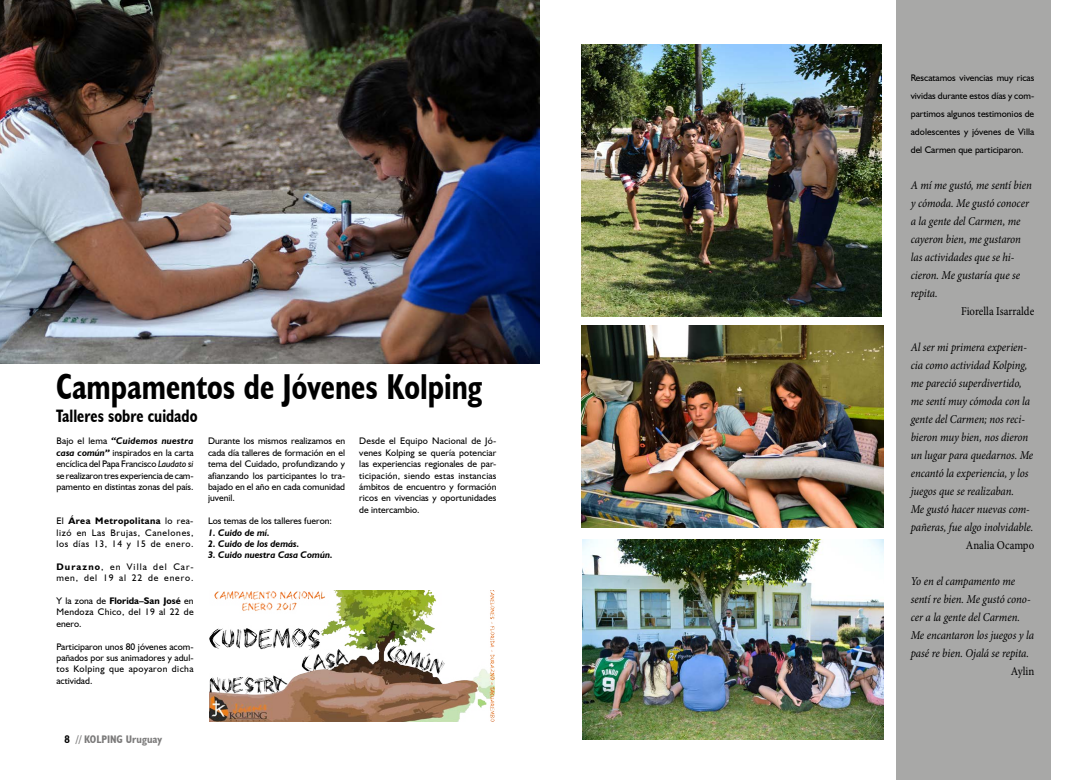
<style>
.page{position:relative;width:1078px;height:780px;background:#fff}
.page>*{position:absolute;margin:0;border:0;box-sizing:border-box;transform-origin:0 0}
.t1{font:700 condensed 36px "Humanist 521 BT";color:#000;scale:.9 1}
.t2{font:700 condensed 18px "Humanist 521 BT";color:#000;scale:.9 1}
.t3{font:italic 12px/18px "Minion Pro";letter-spacing:-.005em;color:#000;scale:.9 1}
.t4{font:12px "Minion Pro";color:#000;scale:.9 1}
.t5{font:700 condensed 11px "Humanist 521 BT";color:#7c7b7b}
.t6{font:9.5px/11.4px "Humanist 521 BT";letter-spacing:.005em;color:#000;text-align:justify}
.t7{font:italic 700 9.5px "Humanist 521 BT";color:#000}
.t8{font:9.5px/11.4px "Humanist 521 BT";letter-spacing:.09em;color:#000}
.s1{font-weight:700;font-style:italic}
.s2{font-style:italic}
.s3{font-weight:700}
.s4{color:#000}
</style>
<div class="page">
<div style="left:896px;top:0;width:154px;height:780px;background:#a8a8a7"></div>
<img style="left:0;top:0;width:539px;height:363px">
<img style="left:209px;top:590px;width:285px;height:131px">
<img style="left:581px;top:44px;width:300px;height:273px">
<img style="left:582px;top:539px;width:301px;height:200px">
<img style="left:581px;top:326px;width:302px;height:201px">
<h1 class="t1" style="left:56px;top:364px;width:475px">Campamentos de Jóvenes Kolping</h1>
<h2 class="t2" style="left:56px;top:404px;width:159px">Talleres sobre cuidado</h2>
<p class="t6" style="left:208px;top:435px;width:139px">Durante los mismos realizamos en cada día talleres de formación en el tema del Cuidado, profundizando y afianzando los participantes lo tra&shy;bajado en el año en cada comunidad juvenil.</p>
<p class="t6" style="left:208px;top:515px;width:125px">Los temas de los talleres fueron:</p>
<p class="t7" style="left:208px;top:526px;width:63px">1. Cuido de mí.</p>
<p class="t7" style="left:208px;top:537px;width:93px">2. Cuido de los demás.</p>
<p class="t7" style="left:208px;top:549px;width:126px">3. Cuido nuestra Casa Común.</p>
<p class="t6" style="left:56px;top:435px;width:139px">Bajo el lema <span class="s1">“Cuidemos nuestra casa común”</span> inspirados en la carta encíclica del Papa Francisco <span class="s2">Laudato si </span>se realizaron tres experiencia de cam&shy;pamento en distintas zonas del país.</p>
<p class="t6" style="left:56px;top:515px;width:139px">El <span class="s3">Área Metropolitana</span> lo rea&shy;lizó en Las Brujas, Canelones, los días 13, 14 y 15 de enero.</p>
<p class="t8" style="left:56px;top:560px;width:139px"><span class="s3">Durazno</span>, en Villa del Car&shy;men, del 19 al 22 de enero.</p>
<p class="t6" style="left:56px;top:595px;width:139px">Y la zona de <span class="s3">Florida–San José</span> en Mendoza Chico, del 19 al 22 de enero.</p>
<p class="t6" style="left:56px;top:640px;width:139px">Participaron unos 80 jóvenes acom&shy;pañados por sus animadores y adul&shy;tos Kolping que apoyaron dicha actividad.</p>
<p class="t6" style="left:359px;top:435px;width:139px">Desde el Equipo Nacional de Jó&shy;venes Kolping se quería potenciar las experiencias regionales de par&shy;ticipación, siendo estas instancias ámbitos de encuentro y formación ricos en vivencias y oportunidades de intercambio.</p>
<p class="t5" style="left:64px;top:732px;width:99px"><span class="s4">8</span> // KOLPING Uruguay</p>
<p class="t6" style="left:910px;top:68px;width:125px;line-height:18px">Rescatamos vivencias muy ricas vividas durante estos días y com&shy;partimos algunos testimonios de adolescentes y jóvenes de Villa del Carmen que participaron.</p>
<p class="t3" style="left:910px;top:176px;width:136px">A mí me gustó, me sentí bien y cómoda. Me gustó conocer a la gente del Carmen, me cayeron bien, me gustaron las actividades que se hi&shy;cieron. Me gustaría que se repita.</p>
<p class="t4" style="left:960px;top:303px;width:83px">Fiorella Isarralde</p>
<p class="t3" style="left:910px;top:338px;width:137px">Al ser mi primera experien&shy;cia como actividad Kolping, me pareció superdivertido, me sentí muy cómoda con la gente del Carmen; nos reci&shy;bieron muy bien, nos dieron un lugar para quedarnos. Me encantó la experiencia, y los juegos que se realizaban.<br>Me gustó hacer nuevas com&shy;pañeras, fue algo inolvidable.</p>
<p class="t4" style="left:965px;top:537px;width:77px">Analia Ocampo</p>
<p class="t3" style="left:910px;top:572px;width:138px">Yo en el campamento me sentí re bien. Me gustó cono&shy;cer a la gente del Carmen.<br>Me encantaron los juegos y la pasé re bien. Ojalá se repita.</p>
<p class="t4" style="left:1010px;top:663px;width:27px">Aylin</p>
</div>
